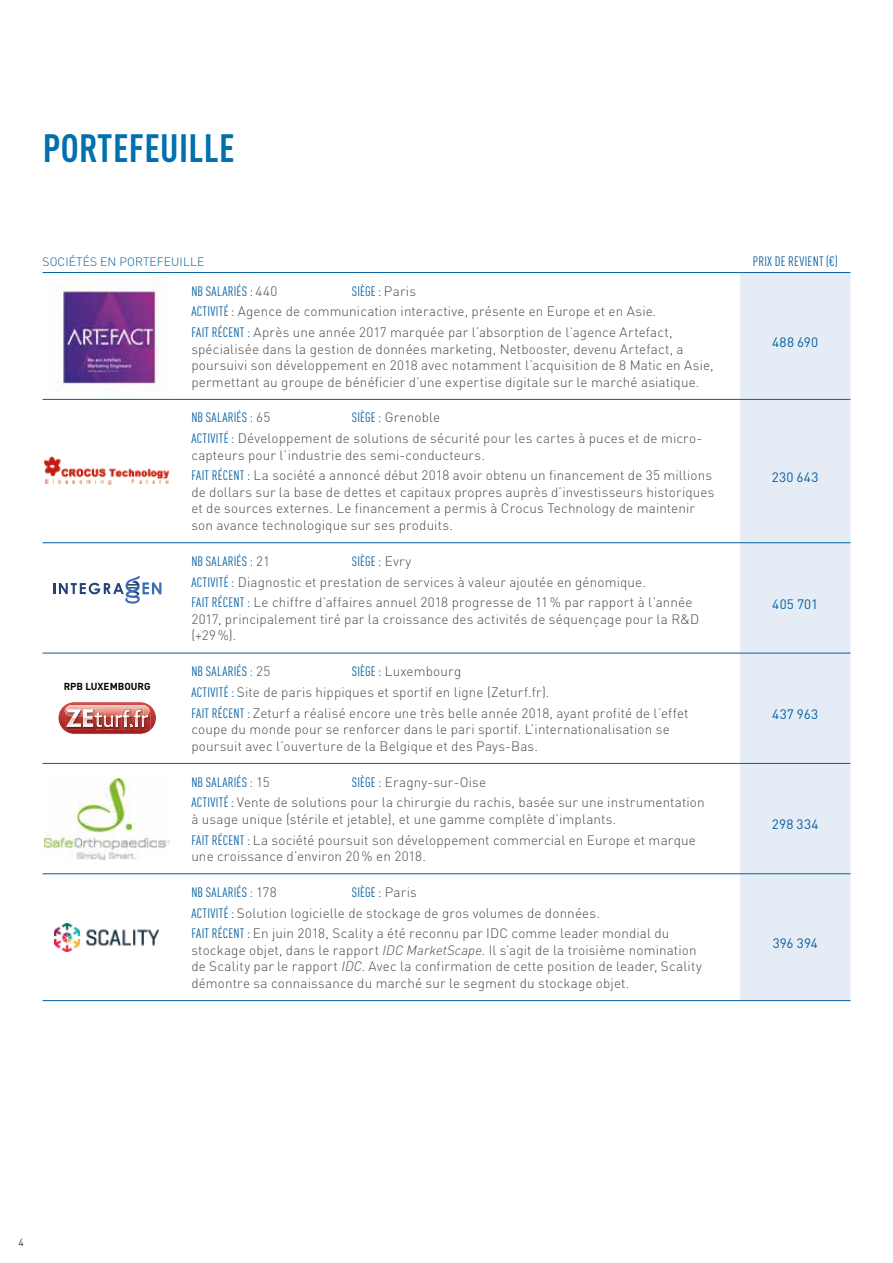
<style>
.page{position:relative;width:893px;height:1263px;background:#fff}
.page>*{position:absolute;margin:0;border:0;box-sizing:border-box;transform-origin:0 0}
.t1{font:700 condensed 39px "DIN Pro";letter-spacing:.01em;color:#0071ac}
.t2{font:300 13.5px/20.7px "DIN Pro";letter-spacing:.01em;color:#4a4a49}
.t3{font:condensed 13.5px "DIN Pro";letter-spacing:.015em;color:#005f9f}
.t4{font:13.5px "DIN Pro";letter-spacing:.015em;color:#005f9f}
.t5{font:300 12px "DIN Pro";letter-spacing:.01em;color:#005f9f}
.t6{font:300 10.5px "DIN Pro";color:#000}
.t7{font:700 10.05px "DIN Pro";color:#010202}
.s1{font-weight:300;font-stretch:normal;color:#4a4a49}
.s2{font-weight:400;font-stretch:condensed;color:#005f9f}
.s3{font-style:italic}
</style>
<div class="page">
<div style="left:740px;top:273px;width:110px;height:727px;background:#e6ecf6"></div>
<hr style="left:43px;top:272px;width:127px;height:1px;background:#005f9f">
<hr style="left:43px;top:399px;width:127px;height:1px;background:#005f9f">
<hr style="left:43px;top:542px;width:127px;height:1px;background:#005f9f">
<hr style="left:43px;top:653px;width:127px;height:1px;background:#005f9f">
<hr style="left:43px;top:763px;width:127px;height:1px;background:#005f9f">
<hr style="left:43px;top:873px;width:127px;height:1px;background:#005f9f">
<hr style="left:43px;top:1000px;width:127px;height:1px;background:#005f9f">
<hr style="left:170px;top:272px;width:570px;height:1px;background:#005f9f">
<hr style="left:170px;top:399px;width:570px;height:1px;background:#005f9f">
<hr style="left:170px;top:542px;width:570px;height:1px;background:#005f9f">
<hr style="left:170px;top:653px;width:570px;height:1px;background:#005f9f">
<hr style="left:170px;top:763px;width:570px;height:1px;background:#005f9f">
<hr style="left:170px;top:873px;width:570px;height:1px;background:#005f9f">
<hr style="left:170px;top:1000px;width:570px;height:1px;background:#005f9f">
<hr style="left:740px;top:272px;width:110px;height:1px;background:#005f9f">
<hr style="left:740px;top:399px;width:110px;height:1px;background:#005f9f">
<hr style="left:740px;top:542px;width:110px;height:1px;background:#005f9f">
<hr style="left:740px;top:653px;width:110px;height:1px;background:#005f9f">
<hr style="left:740px;top:763px;width:110px;height:1px;background:#005f9f">
<hr style="left:740px;top:873px;width:110px;height:1px;background:#005f9f">
<hr style="left:740px;top:1000px;width:110px;height:1px;background:#005f9f">
<img style="left:57px;top:278px;width:103px;height:108px">
<img style="left:44px;top:457px;width:126px;height:28px">
<svg style="left:53px;top:576px;width:108px;height:28px"></svg>
<svg style="left:58px;top:701px;width:99px;height:34px"></svg>
<img style="left:45px;top:778px;width:125px;height:81px">
<img style="left:54px;top:923px;width:105px;height:29px">
<h1 class="t1" style="left:43px;top:118px;width:193px">PORTEFEUILLE</h1>
<p class="t5" style="left:43px;top:253px;width:163px">SOCIÉTÉS EN PORTEFEUILLE</p>
<p class="t3" style="left:753px;top:252px;width:87px">PRIX DE REVIENT (€)</p>
<p class="t3" style="left:191px;top:281px;width:88px">NB SALARIÉS : <span class="s1">440</span></p>
<p class="t2" style="left:191px;top:279px;width:483px;text-indent:161px"><span class="s2">SIÈGE :</span> Paris<br><span class="s2">ACTIVITÉ :</span> Agence de communication interactive, présente en Europe et en Asie.<br><span class="s2">FAIT RÉCENT :</span> Après une année 2017 marquée par l’absorption de l’agence Artefact,</p>
<p class="t2" style="left:191px;top:339px;width:524px;line-height:16.5px">spécialisée dans la gestion de données marketing, Netbooster, devenu Artefact, a poursuivi son développement en 2018 avec notamment l’acquisition de 8 Matic en Asie, permettant au groupe de bénéficier d’une expertise digitale sur le marché asiatique.</p>
<p class="t4" style="left:772px;top:331px;width:48px">488 690</p>
<p class="t7" style="left:64px;top:678px;width:88px">RPB LUXEMBOURG</p>
<p class="t2" style="left:191px;top:406px;width:512px;text-indent:161px"><span class="s2">SIÈGE :</span> Grenoble<br><span class="s2">ACTIVITÉ :</span> Développement de solutions de sécurité pour les cartes à puces et de micro-</p>
<p class="t2" style="left:191px;top:443px;width:522px">capteurs pour l’industrie des semi-conducteurs.<br><span class="s2">FAIT RÉCENT :</span> La société a annoncé début 2018 avoir obtenu un financement de 35 millions</p>
<p class="t2" style="left:191px;top:483px;width:525px;line-height:16.5px">de dollars sur la base de dettes et capitaux propres auprès d’investisseurs historiques et de sources externes. Le financement a permis à Crocus Technology de maintenir son avance technologique sur ses produits.</p>
<p class="t3" style="left:191px;top:408px;width:81px">NB SALARIÉS : <span class="s1">65</span></p>
<p class="t2" style="left:191px;top:549px;width:503px;text-indent:161px"><span class="s2">SIÈGE :</span> Evry<br><span class="s2">ACTIVITÉ :</span> Diagnostic et prestation de services à valeur ajoutée en génomique.<br><span class="s2">FAIT RÉCENT :</span> Le chiffre d’affaires annuel 2018 progresse de 11% par rapport à l’année</p>
<p class="t2" style="left:191px;top:609px;width:509px;line-height:16.5px">2017, principalement tiré par la croissance des activités de séquençage pour la R&amp;D (+29%).</p>
<p class="t3" style="left:191px;top:551px;width:80px">NB SALARIÉS : <span class="s1">21</span></p>
<p class="t2" style="left:191px;top:660px;width:499px;text-indent:161px"><span class="s2">SIÈGE :</span> Luxembourg<br><span class="s2">ACTIVITÉ :</span> Site de paris hippiques et sportif en ligne (Zeturf.fr).<br><span class="s2">FAIT RÉCENT :</span> Zeturf a réalisé encore une très belle année 2018, ayant profité de l’effet</p>
<p class="t2" style="left:191px;top:720px;width:480px;line-height:16.5px">coupe du monde pour se renforcer dans le pari sportif. L’internationalisation se poursuit avec l’ouverture de la Belgique et des Pays-Bas.</p>
<p class="t3" style="left:191px;top:662px;width:80px">NB SALARIÉS : <span class="s1">25</span></p>
<p class="t2" style="left:191px;top:770px;width:515px;text-indent:161px"><span class="s2">SIÈGE :</span> Eragny-sur-Oise<br><span class="s2">ACTIVITÉ :</span> Vente de solutions pour la chirurgie du rachis, basée sur une instrumentation</p>
<p class="t2" style="left:191px;top:807px;width:506px">à usage unique (stérile et jetable), et une gamme complète d’implants.<br><span class="s2">FAIT RÉCENT :</span> La société poursuit son développement commercial en Europe et marque</p>
<p class="t2" style="left:191px;top:845px;width:236px">une croissance d’environ 20% en 2018.</p>
<p class="t3" style="left:191px;top:772px;width:80px">NB SALARIÉS : <span class="s1">15</span></p>
<p class="t2" style="left:191px;top:880px;width:480px;text-indent:161px"><span class="s2">SIÈGE :</span> Paris<br><span class="s2">ACTIVITÉ :</span> Solution logicielle de stockage de gros volumes de données.<br><span class="s2">FAIT RÉCENT :</span> En juin 2018, Scality a été reconnu par IDC comme leader mondial du</p>
<p class="t2" style="left:191px;top:940px;width:512px;line-height:16.5px">stockage objet, dans le rapport <span class="s3">IDC MarketScape</span>. Il s’agit de la troisième nomination de Scality par le rapport <span class="s3">IDC</span>. Avec la confirmation de cette position de leader, Scality démontre sa connaissance du marché sur le segment du stockage objet.</p>
<p class="t3" style="left:191px;top:882px;width:87px">NB SALARIÉS : <span class="s1">178</span></p>
<p class="t4" style="left:772px;top:466px;width:48px">230 643</p>
<p class="t4" style="left:772px;top:593px;width:47px">405 701</p>
<p class="t4" style="left:772px;top:703px;width:48px">437 963</p>
<p class="t4" style="left:772px;top:814px;width:48px">298 334</p>
<p class="t4" style="left:773px;top:932px;width:47px">396 394</p>
<p class="t6" style="left:19px;top:1234px;width:7px">4</p>
</div>
